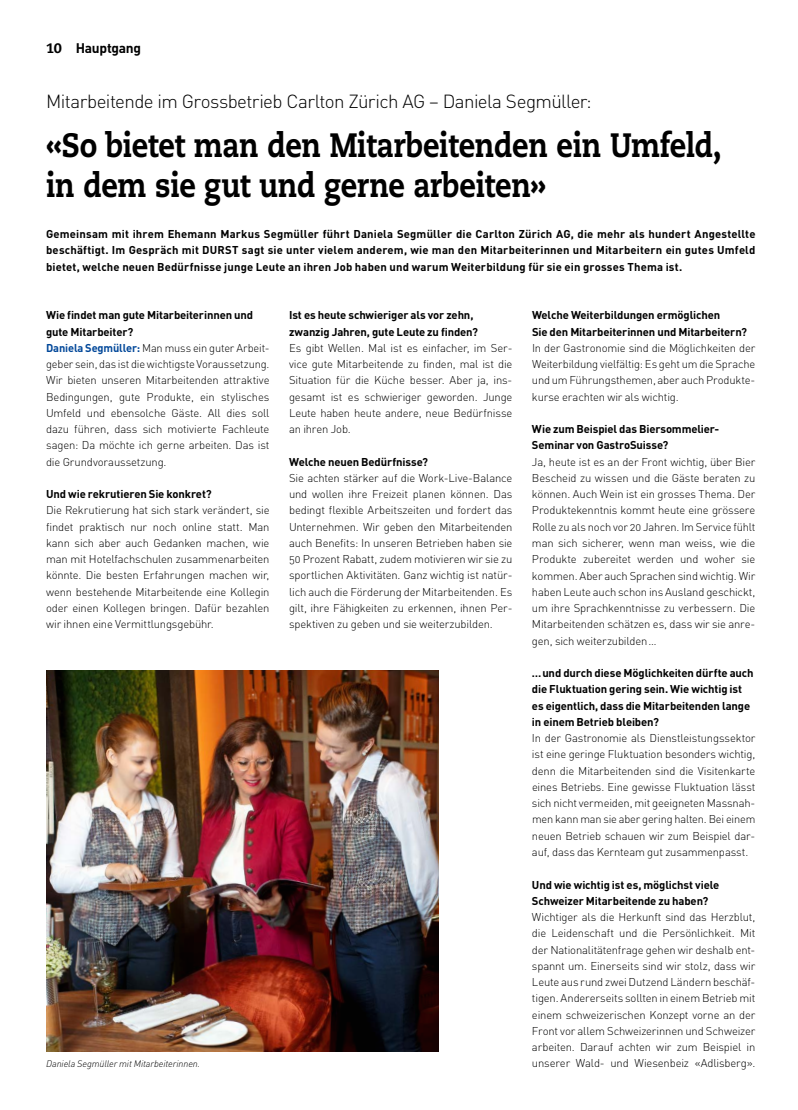
<style>
.page{position:relative;width:798px;height:1110px;background:#fff}
.page>*{position:absolute;margin:0;border:0;box-sizing:border-box;transform-origin:0 0}
.t1{font:800 33.75px/40px "Caecilia LT Std";letter-spacing:-.015em;color:#000;scale:.85 1}
.t2{font:300 18.75px "DINOT";letter-spacing:-.035em;color:#000}
.t3{font:700 13.75px "DINOT";letter-spacing:-.02em;color:#000}
.t4{font:300 11.25px/16.2px "DINOT";letter-spacing:-.015em;color:#000;text-align:justify}
.t5{font:700 11.25px/16.2px "DINOT";letter-spacing:-.015em;color:#000}
.t6{font:italic 300 9.38px "DINOT";letter-spacing:-.01em;color:#000}
.s1{font-family:"Caecilia LT Std";font-weight:800}
.s2{font-weight:700}
.s3{font-weight:700;color:#004799}
</style>
<div class="page">
<img style="left:46px;top:670px;width:392px;height:380px">
<p class="t3" style="left:46px;top:39px;width:97px"><span class="s1">10</span> Hauptgang</p>
<h2 class="t2" style="left:46px;top:90px;width:546px">Mitarbeitende im Grossbetrieb Carlton Zürich AG – Daniela Segmüller:</h2>
<h1 class="t1" style="left:46px;top:125px;width:796px">«So bietet man den Mitarbeitenden ein Umfeld, in dem sie gut und gerne arbeiten»</h1>
<p class="t5" style="left:46px;top:225px;width:710px;text-align:justify">Gemeinsam mit ihrem Ehemann Markus Segmüller führt Daniela Segmüller die Carlton Zürich AG, die mehr als hundert Angestellte beschäftigt. Im Gespräch mit DURST sagt sie unter vielem anderem, wie man den Mitarbeiterinnen und Mitarbeitern ein gutes Umfeld bietet, welche neuen Bedürfnisse junge Leute an ihren Job haben und warum Weiterbildung für sie ein grosses Thema ist.</p>
<p class="t4" style="left:46px;top:307px;width:225px;text-align:left"><span class="s2">Wie findet man gute Mitarbeiterinnen und gute Mitarbeiter?<br></span><span class="s3">Daniela Segmüller:</span> Man muss ein guter Arbeit&shy;geber sein, das ist die wichtigste Voraussetzung.<br>Wir bieten unseren Mitarbeitenden attraktive Bedingungen, gute Produkte, ein stylisches Umfeld und ebensolche Gäste. All dies soll dazu führen, dass sich motivierte Fachleute sagen: Da möchte ich gerne arbeiten. Das ist die Grundvoraussetzung.</p>
<p class="t5" style="left:46px;top:485px;width:167px">Und wie rekrutieren Sie konkret?</p>
<p class="t4" style="left:46px;top:502px;width:225px">Die Rekrutierung hat sich stark verändert, sie findet praktisch nur noch online statt. Man kann sich aber auch Gedanken machen, wie man mit Hotelfachschulen zusammenarbeiten könnte. Die besten Erfahrungen machen wir, wenn bestehende Mitarbeitende eine Kollegin oder einen Kollegen bringen. Dafür bezahlen wir ihnen eine Vermittlungsgebühr.</p>
<p class="t5" style="left:531px;top:307px;width:216px">Welche Weiterbildungen ermöglichen<br>Sie den Mitarbeiterinnen und Mitarbeitern?</p>
<p class="t4" style="left:531px;top:339px;width:225px">In der Gastronomie sind die Möglichkeiten der Weiterbildung vielfältig: Es geht um die Sprache und um Führungsthemen, aber auch Produkte&shy;kurse erachten wir als wichtig.</p>
<p class="t5" style="left:531px;top:420px;width:189px">Wie zum Beispiel das Biersommelier-<br>Seminar von GastroSuisse?</p>
<p class="t4" style="left:531px;top:453px;width:225px">Ja, heute ist es an der Front wichtig, über Bier Bescheid zu wissen und die Gäste beraten zu können. Auch Wein ist ein grosses Thema. Der Produktekenntnis kommt heute eine grössere Rolle zu als noch vor 20 Jahren. Im Service fühlt man sich sicherer, wenn man weiss, wie die Produkte zubereitet werden und woher sie kommen. Aber auch Sprachen sind wichtig. Wir haben Leute auch schon ins Ausland geschickt, um ihre Sprachkenntnisse zu verbessern. Die Mitarbeitenden schätzen es, dass wir sie anre&shy;gen, sich weiterzubilden…</p>
<p class="t5" style="left:531px;top:664px;width:223px">…und durch diese Möglichkeiten dürfte auch die Fluktuation gering sein. Wie wichtig ist es eigentlich, dass die Mitarbeitenden lange in einem Betrieb bleiben?</p>
<p class="t4" style="left:531px;top:729px;width:225px">In der Gastronomie als Dienstleistungssektor ist eine geringe Fluktuation besonders wichtig, denn die Mitarbeitenden sind die Visitenkarte eines Betriebs. Eine gewisse Fluktuation lässt sich nicht vermeiden, mit geeigneten Massnah&shy;men kann man sie aber gering halten. Bei einem neuen Betrieb schauen wir zum Beispiel dar&shy;auf, dass das Kernteam gut zusammenpasst.</p>
<p class="t5" style="left:531px;top:875px;width:189px">Und wie wichtig ist es, möglichst viele<br>Schweizer Mitarbeitende zu haben?</p>
<p class="t4" style="left:531px;top:908px;width:225px">Wichtiger als die Herkunft sind das Herzblut, die Leidenschaft und die Persönlichkeit. Mit der Nationalitätenfrage gehen wir deshalb ent&shy;spannt um. Einerseits sind wir stolz, dass wir Leute aus rund zwei Dutzend Ländern beschäf&shy;tigen. Andererseits sollten in einem Betrieb mit einem schweizerischen Konzept vorne an der Front vor allem Schweizerinnen und Schweizer arbeiten. Darauf achten wir zum Beispiel in unserer Wald- und Wiesenbeiz «Adlisberg».</p>
<p class="t5" style="left:289px;top:306px;width:190px">Ist es heute schwieriger als vor zehn, zwanzig Jahren, gute Leute zu finden?</p>
<p class="t4" style="left:289px;top:339px;width:225px;text-align:left">Es gibt Wellen. Mal ist es einfacher, im Ser&shy;vice gute Mitarbeitende zu finden, mal ist die Situation für die Küche besser. Aber ja, ins&shy;gesamt ist es schwieriger geworden. Junge Leute haben heute andere, neue Bedürfnisse an ihren Job.</p>
<p class="t5" style="left:289px;top:453px;width:140px">Welche neuen Bedürfnisse?</p>
<p class="t4" style="left:289px;top:469px;width:225px">Sie achten stärker auf die Work- Live- Balance und wollen ihre Freizeit planen können. Das bedingt flexible Arbeitszeiten und fordert das Unternehmen. Wir geben den Mitarbeitenden auch Benefits: In unseren Betrieben haben sie 50 Prozent Rabatt, zudem motivieren wir sie zu sportlichen Aktivitäten. Ganz wichtig ist natür&shy;lich auch die Förderung der Mitarbeitenden. Es gilt, ihre Fähigkeiten zu erkennen, ihnen Per&shy;spektiven zu geben und sie weiterzubilden.</p>
<p class="t6" style="left:46px;top:1057px;width:155px">Daniela Segmüller mit Mitarbeiterinnen.</p>
</div>
